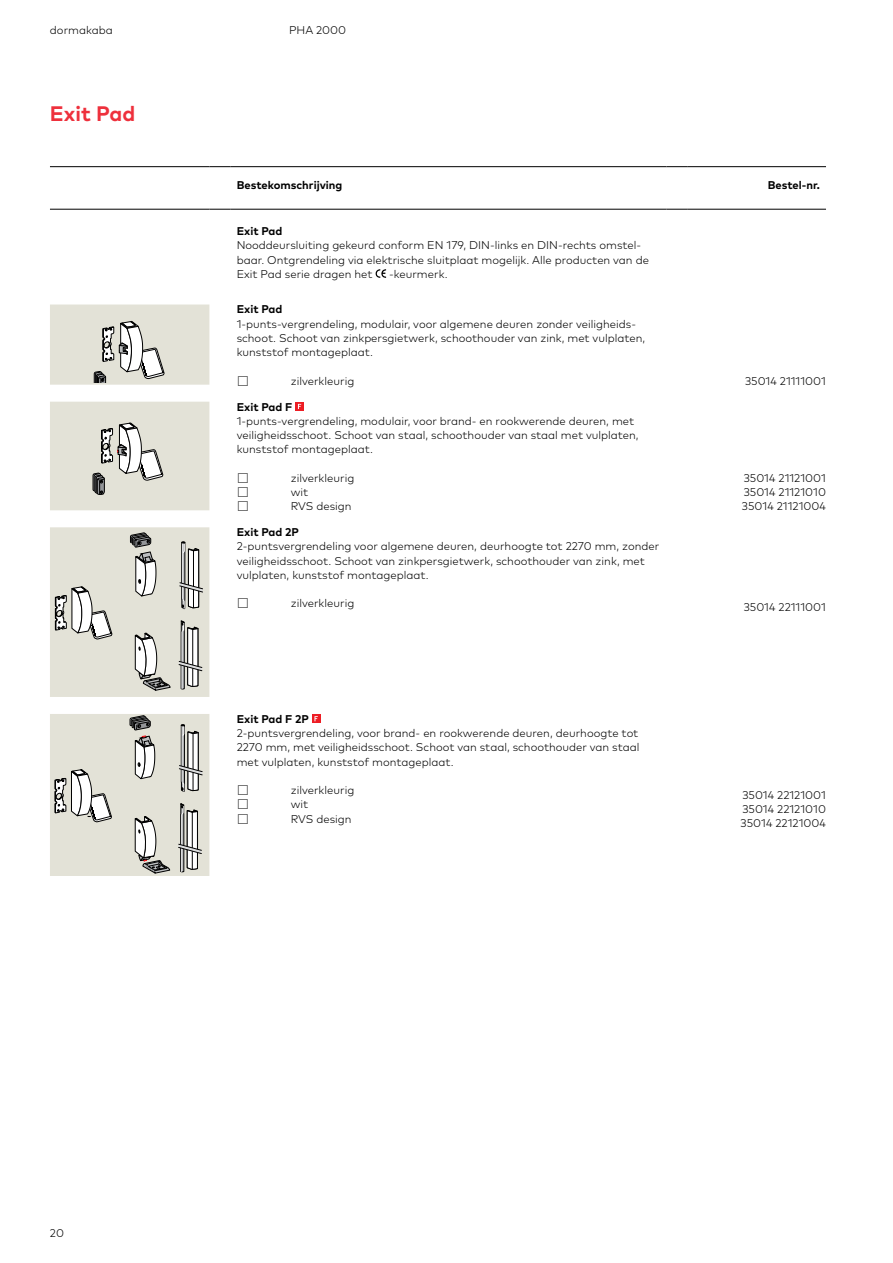
<style>
.page{position:relative;width:893px;height:1263px;background:#fff}
.page>*{position:absolute;margin:0;border:0;box-sizing:border-box;transform-origin:0 0}
.t1{font:700 21px "Mark Pro";color:#ee303c}
.t2{font:300 11.25px/14.2px "Mark Pro";color:#000}
.t3{font:700 11.25px "Mark Pro";color:#000}
</style>
<div class="page">
<svg style="left:50px;top:304px;width:159px;height:572px;background:#e6e5dc"></svg>
<hr style="left:50px;top:166px;width:159px;height:1px;background:#000">
<svg style="left:209px;top:166px;width:22px;height:1px"></svg>
<hr style="left:231px;top:166px;width:435px;height:1px;background:#000">
<svg style="left:666px;top:166px;width:22px;height:1px"></svg>
<hr style="left:688px;top:166px;width:138px;height:1px;background:#000">
<hr style="left:50px;top:209px;width:159px;height:1px;background:#000">
<svg style="left:209px;top:209px;width:22px;height:1px"></svg>
<hr style="left:231px;top:209px;width:435px;height:1px;background:#000">
<svg style="left:666px;top:209px;width:22px;height:1px"></svg>
<hr style="left:688px;top:209px;width:138px;height:1px;background:#000">
<svg style="left:376px;top:269px;width:10px;height:9px"></svg>
<svg style="left:94px;top:320px;width:71px;height:62px"></svg>
<svg style="left:92px;top:422px;width:72px;height:72px"></svg>
<svg style="left:295px;top:402px;width:9px;height:9px"></svg>
<svg style="left:50px;top:586px;width:63px;height:54px"></svg>
<svg style="left:179px;top:620px;width:23px;height:69px"></svg>
<svg style="left:179px;top:542px;width:24px;height:67px"></svg>
<svg style="left:130px;top:532px;width:27px;height:65px"></svg>
<svg style="left:133px;top:632px;width:38px;height:59px"></svg>
<svg style="left:129px;top:714px;width:27px;height:66px"></svg>
<svg style="left:133px;top:815px;width:37px;height:59px"></svg>
<svg style="left:50px;top:769px;width:62px;height:54px"></svg>
<svg style="left:178px;top:803px;width:24px;height:69px"></svg>
<svg style="left:179px;top:724px;width:24px;height:68px"></svg>
<div style="left:312px;top:714px;width:8px;height:9px;background:#ed1d24"></div>
<svg style="left:314px;top:716px;width:4px;height:5px"></svg>
<p class="t2" style="left:50px;top:22px;width:64px">dormakaba</p>
<p class="t2" style="left:289px;top:22px;width:59px">PHA 2000</p>
<h1 class="t1" style="left:50px;top:98px;width:87px">Exit Pad</h1>
<p class="t3" style="left:237px;top:176px;width:107px">Bestekomschrijving</p>
<p class="t3" style="left:768px;top:176px;width:54px">Bestel-nr.</p>
<p class="t3" style="left:237px;top:223px;width:47px">Exit Pad</p>
<p class="t2" style="left:237px;top:237px;width:414px">Nooddeursluiting gekeurd conform EN 179, DIN-links en DIN-rechts omstel&shy;baar. Ontgrendeling via elektrische sluitplaat mogelijk. Alle producten van de<br>Exit Pad serie dragen het</p>
<p class="t2" style="left:389px;top:266px;width:60px">-keurmerk.</p>
<p class="t3" style="left:237px;top:301px;width:47px">Exit Pad</p>
<p class="t2" style="left:237px;top:316px;width:410px">1-punts-vergrendeling, modulair, voor algemene deuren zonder veiligheids&shy;schoot. Schoot van zinkpersgietwerk, schoothouder van zink, met vulplaten, kunststof montageplaat.</p>
<p class="t2" style="left:237px;top:373px;width:14px">☐</p>
<p class="t2" style="left:291px;top:373px;width:65px">zilverkleurig</p>
<p class="t2" style="left:745px;top:373px;width:82px">35014 21111001</p>
<p class="t3" style="left:237px;top:398px;width:57px">Exit Pad F</p>
<p class="t2" style="left:237px;top:413px;width:403px">1-punts-vergrendeling, modulair, voor brand- en rookwerende deuren, met veiligheidsschoot. Schoot van staal, schoothouder van staal met vulplaten, kunststof montageplaat.</p>
<p class="t2" style="left:237px;top:470px;width:14px">☐</p>
<p class="t2" style="left:291px;top:470px;width:65px">zilverkleurig</p>
<p class="t2" style="left:237px;top:484px;width:14px">☐</p>
<p class="t2" style="left:291px;top:484px;width:19px">wit</p>
<p class="t2" style="left:237px;top:498px;width:14px">☐</p>
<p class="t2" style="left:291px;top:498px;width:62px">RVS design</p>
<p class="t2" style="left:742px;top:470px;width:86px;text-align:justify">35014 21121001<br>35014 21121010<br>35014 21121004</p>
<p class="t3" style="left:237px;top:524px;width:64px">Exit Pad 2P</p>
<p class="t2" style="left:237px;top:538px;width:424px">2-puntsvergrendeling voor algemene deuren, deurhoogte tot 2270 mm, zonder veiligheidsschoot. Schoot van zinkpersgietwerk, schoothouder van zink, met vulplaten, kunststof montageplaat.</p>
<p class="t2" style="left:237px;top:595px;width:14px">☐</p>
<p class="t2" style="left:291px;top:595px;width:65px">zilverkleurig</p>
<p class="t2" style="left:744px;top:599px;width:84px">35014 22111001</p>
<p class="t3" style="left:237px;top:710px;width:74px">Exit Pad F 2P</p>
<p class="t2" style="left:237px;top:725px;width:404px;text-align:justify">2-puntsvergrendeling, voor brand- en rookwerende deuren, deurhoogte tot 2270 mm, met veiligheidsschoot. Schoot van staal, schoothouder van staal met vulplaten, kunststof montageplaat.</p>
<p class="t2" style="left:237px;top:782px;width:14px">☐</p>
<p class="t2" style="left:291px;top:782px;width:65px">zilverkleurig</p>
<p class="t2" style="left:237px;top:796px;width:14px">☐</p>
<p class="t2" style="left:291px;top:796px;width:19px">wit</p>
<p class="t2" style="left:237px;top:811px;width:14px">☐</p>
<p class="t2" style="left:291px;top:811px;width:62px">RVS design</p>
<p class="t2" style="left:741px;top:787px;width:87px;text-align:justify">35014 22121001<br>35014 22121010<br>35014 22121004</p>
<p class="t2" style="left:50px;top:1225px;width:16px">20</p>
</div>
